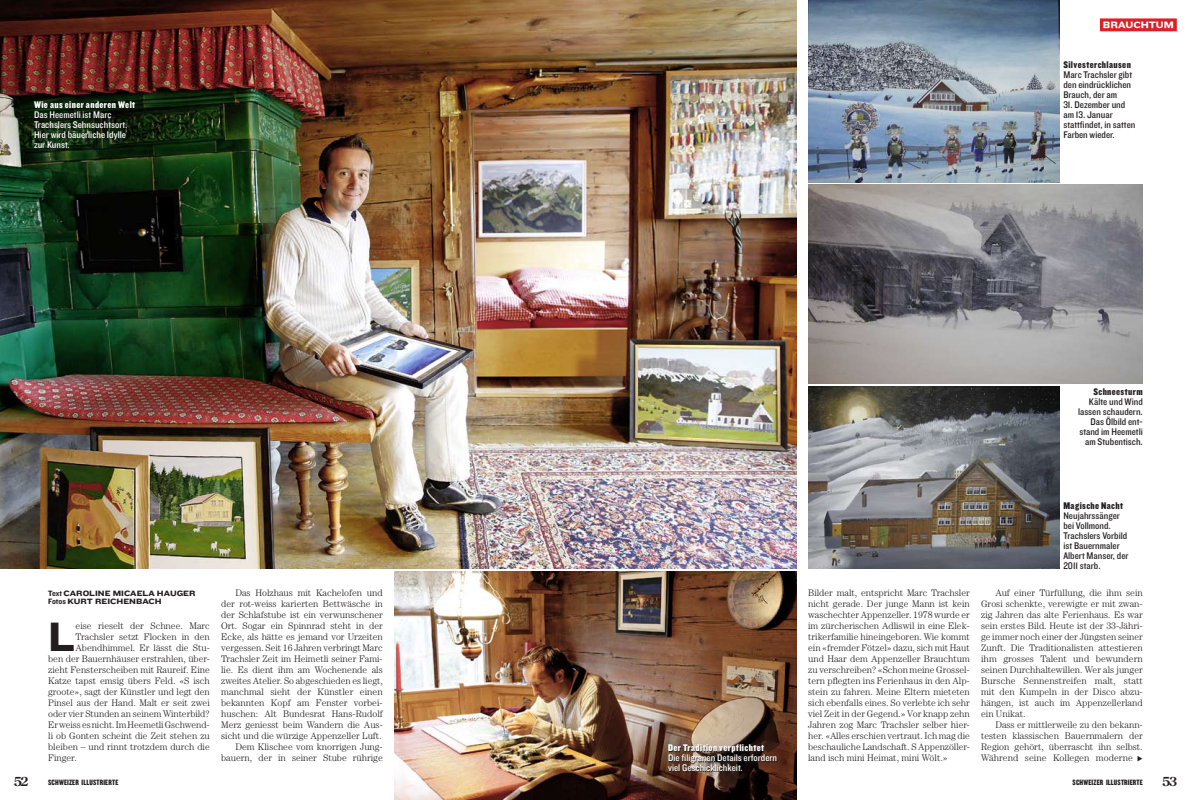
<style>
.page{position:relative;width:1191px;height:800px;background:#fff}
.page>*{position:absolute;margin:0;border:0;box-sizing:border-box;transform-origin:0 0}
.t1{font:42.5px "Knockout HTF52 Cruiserweight";color:#231f20}
.t2{font:700 12.5px "Century Old Style Std";color:#231f20}
.t3{font:10px/10px "Knockout HTF30 Junior Welterwt";color:#231f20}
.t4{font:10px/10px "Knockout HTF30 Junior Welterwt";color:#fff}
.t5{font:10px "Knockout HTF70 Full Welterwt";letter-spacing:.035em;color:#fff}
.t6{font:10px "Knockout HTF70 Full Welterwt";letter-spacing:.035em;color:#231f20}
.t7{font:300 9.5px/11px "Century Std";color:#231f20;text-align:justify}
.t8{font:9.5px "Knockout HTF53 Heviweight";letter-spacing:-.005em;color:#fff}
.t9{font:8px/8px "Knockout HTF53 Heviweight";color:#231f20}
.t10{font:8px "Knockout HTF69 Full Liteweight";letter-spacing:.02em;color:#231f20}
.s1{font-family:"Knockout HTF51 Middleweight"}
</style>
<div class="page">
<img style="left:0;top:0;width:797px;height:568px">
<img style="left:808px;top:0;width:251px;height:182px">
<img style="left:808px;top:185px;width:334px;height:199px">
<img style="left:808px;top:387px;width:251px;height:181px">
<img style="left:394px;top:571px;width:403px;height:228px">
<div style="left:1100px;top:18px;width:76px;height:13px;background:#da2128"></div>
<div style="left:657px;top:733px;width:129px;height:47px;background:#231f20;opacity:.4"></div>
<p class="t5" style="left:34px;top:99px;width:103px">Wie aus einer anderen Welt</p>
<p class="t4" style="left:34px;top:110px;width:95px">Das Heemetli ist Marc<br>Trachslers Sehnsuchtsort.<br>Hier wird bäuerliche Idylle zur Kunst.</p>
<p class="t8" style="left:1102px;top:20px;width:73px">BRAUCHTUM</p>
<p class="t6" style="left:1063px;top:59px;width:69px">Silvesterchlausen</p>
<p class="t3" style="left:1063px;top:70px;width:70px;text-align:justify">Marc Trachsler gibt den eindrücklichen Brauch, der am</p>
<p class="t3" style="left:1063px;top:100px;width:74px">31. Dezember und am 13. Januar stattfindet, in satten<br>Farben wieder.</p>
<p class="t6" style="left:1093px;top:386px;width:51px">Schneesturm</p>
<p class="t3" style="left:1078px;top:397px;width:66px;text-align:right">Kälte und Wind lassen schaudern.<br>Das Ölbild ent&shy;stand im Heemetli am Stubentisch.</p>
<p class="t9" style="left:48px;top:589px;width:149px"><span class="s1">Text</span> CAROLINE MICAELA HAUGER<br><span class="s1">Fotos</span> KURT REICHENBACH</p>
<h1 class="t1" style="left:48px;top:614px;width:28px">L</h1>
<p class="t7" style="left:76px;top:620px;width:136px">eise rieselt der Schnee. Marc</p>
<p class="t7" style="left:76px;top:631px;width:136px">Trachsler setzt Flocken in den</p>
<p class="t7" style="left:76px;top:642px;width:136px">Abendhimmel. Er lässt die Stu-</p>
<p class="t7" style="left:48px;top:653px;width:163px">ben der Bauernhäuser erstrahlen, über-</p>
<p class="t7" style="left:48px;top:664px;width:163px">zieht Fensterscheiben mit Raureif. Eine</p>
<p class="t7" style="left:48px;top:675px;width:163px">Katze tapst emsig übers Feld. «S isch</p>
<p class="t7" style="left:48px;top:686px;width:163px">groote», sagt der Künstler und legt den</p>
<p class="t7" style="left:48px;top:697px;width:163px">Pinsel aus der Hand. Malt er seit zwei</p>
<p class="t7" style="left:48px;top:708px;width:163px">oder vier Stunden an seinem Winterbild?</p>
<p class="t7" style="left:48px;top:719px;width:163px">Er weiss es nicht. Im Heemetli Gschwend-</p>
<p class="t7" style="left:48px;top:730px;width:163px">li ob Gonten scheint die Zeit stehen zu</p>
<p class="t7" style="left:48px;top:741px;width:163px">bleiben – und rinnt trotzdem durch die</p>
<p class="t7" style="left:48px;top:752px;width:30px">Finger.</p>
<p class="t6" style="left:1063px;top:500px;width:61px">Magische Nacht</p>
<p class="t3" style="left:1063px;top:510px;width:67px">Neujahrssänger bei Vollmond.<br>Trachslers Vorbild ist Bauernmaler<br>Albert Manser, der<br>2011 starb.</p>
<p class="t7" style="left:221px;top:587px;width:163px;text-align:right">Das Holzhaus mit Kachelofen und der rot-weiss karierten Bettwäsche in der Schlafstube ist ein verwunschener Ort. Sogar ein Spinnrad steht in der Ecke, als hätte es jemand vor Urzeiten vergessen. Seit 16 Jahren verbringt Marc Trachsler Zeit im Heimetli seiner Fami&shy;lie. Es dient ihm am Wochenende als zweites Atelier. So abgeschieden es liegt, manchmal sieht der Künstler einen bekannten Kopf am Fenster vorbei&shy;huschen: Alt Bundesrat Hans-Rudolf Merz geniesst beim Wandern die Aus&shy;sicht und die würzige Appenzeller Luft.<br>Dem Klischee vom knorrigen Jung&shy;bauern, der in seiner Stube rührige</p>
<p class="t7" style="left:808px;top:587px;width:163px">Bilder malt, entspricht Marc Trachsler nicht gerade. Der junge Mann ist kein waschechter Appenzeller. 1978 wurde er im zürcherischen Adliswil in eine Elek&shy;trikerfamilie hineingeboren. Wie kommt ein «fremder Fötzel» dazu, sich mit Haut und Haar dem Appenzeller Brauchtum zu verschreiben? «Schon meine Grossel&shy;tern pflegten ins Ferienhaus in den Alp&shy;stein zu fahren. Meine Eltern mieteten sich ebenfalls eines. So verlebte ich sehr viel Zeit in der Gegend.» Vor knapp zehn Jahren zog Marc Trachsler selber hier&shy;her. «Alles erschien vertraut. Ich mag die beschauliche Landschaft. S Appenzöller&shy;land isch mini Heimat, mini Wölt.»</p>
<p class="t7" style="left:981px;top:587px;width:163px;text-indent:14px">Auf einer Türfüllung, die ihm sein Grosi schenkte, verewigte er mit zwan&shy;zig Jahren das alte Ferienhaus. Es war sein erstes Bild. Heute ist der 33-Jähri&shy;ge immer noch einer der Jüngsten seiner Zunft. Die Traditionalisten attestieren ihm grosses Talent und bewundern seinen Durchhaltewillen. Wer als junger Bursche Sennenstreifen malt, statt mit den Kumpeln in der Disco abzu&shy;hängen, ist auch im Appenzellerland ein Unikat.</p>
<p class="t7" style="left:981px;top:719px;width:163px;text-indent:14px">Dass er mittlerweile zu den bekann&shy;testen klassischen Bauernmalern der Region gehört, überrascht ihn selbst.<br>Während seine Kollegen moderne ◆</p>
<p class="t5" style="left:668px;top:742px;width:97px">Der Tradition verpflichtet</p>
<p class="t4" style="left:668px;top:753px;width:110px">Die filigranen Details erfordern viel Geschicklichkeit.</p>
<h2 class="t2" style="left:14px;top:772px;width:17px">52</h2>
<p class="t10" style="left:48px;top:777px;width:72px">SCHWEIZER ILLUSTRIERTE</p>
<p class="t10" style="left:1072px;top:777px;width:72px">SCHWEIZER ILLUSTRIERTE</p>
<h2 class="t2" style="left:1162px;top:772px;width:17px">53</h2>
</div>
